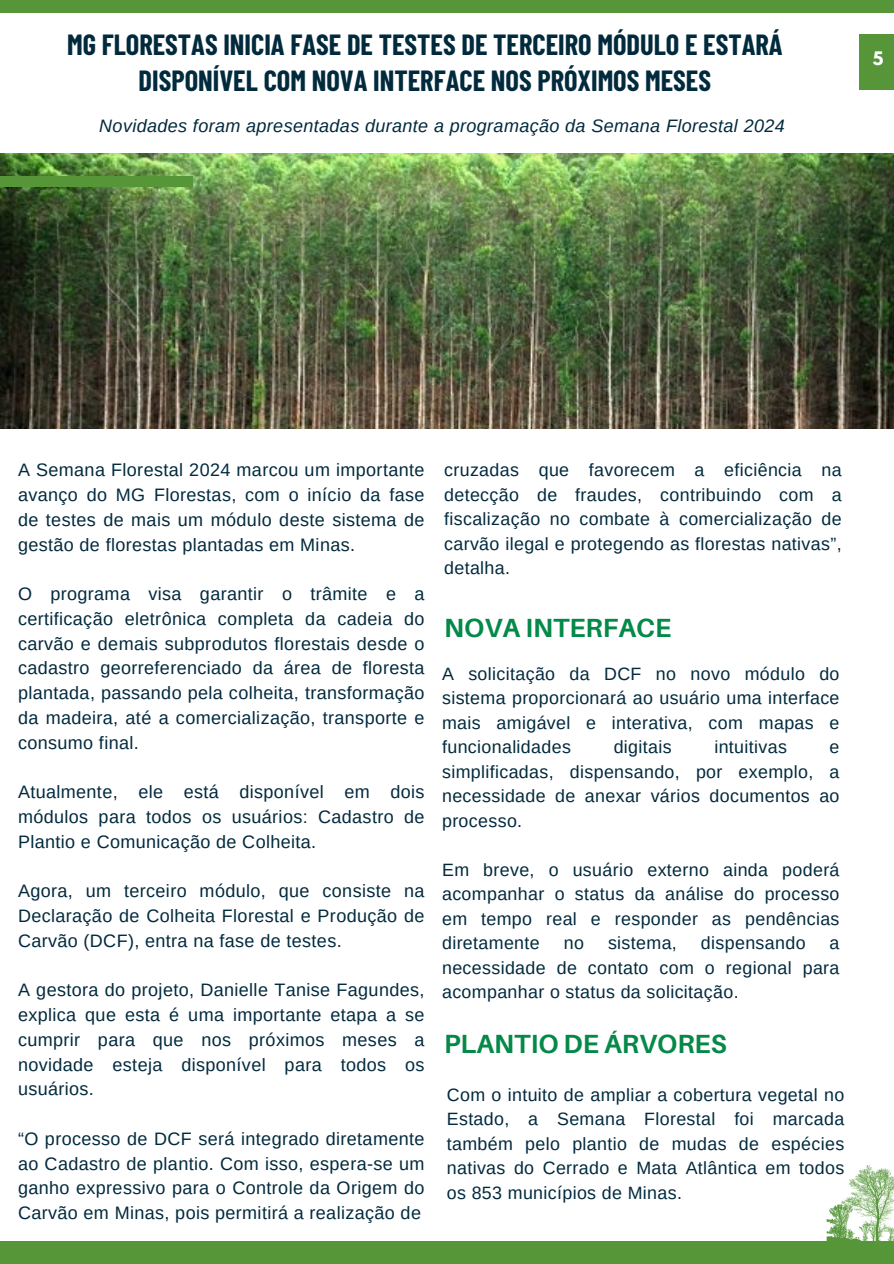
<style>
.page{position:relative;width:894px;height:1264px;background:#fff}
.page>*{position:absolute;margin:0;border:0;box-sizing:border-box;transform-origin:0 0}
.t1{font:700 28.5px/36px "Barlow Condensed";color:#022a3d;text-align:center}
.t2{font:700 26.25px "Aileron";color:#048949}
.t3{font:18px/24.8px "Arimo";letter-spacing:.02em;color:#022a3d;text-align:justify}
.t4{font:italic 18px "Arimo";letter-spacing:.02em;color:#022a3d}
.t5{font:17.85px/24.5px "Arimo";letter-spacing:.02em;color:#022a3d;text-align:justify}
.t6{font:700 16.5px "League Spartan";color:#fff}
</style>
<div class="page">
<div style="left:0;top:1241px;width:893px;height:22px;background:#569639"></div>
<svg style="left:826px;top:1165px;width:68px;height:89px"></svg>
<div style="left:564px;top:1242px;width:329px;height:8px;background:#569639"></div>
<img style="left:0;top:154px;width:893px;height:274px">
<div style="left:0;top:176px;width:192px;height:11px;background:#569639"></div>
<div style="left:0;top:0;width:893px;height:12px;background:#569639"></div>
<div style="left:859px;top:34px;width:34px;height:55px;background:#569639"></div>
<h2 class="t1" style="left:67px;top:25px;width:717px">MG FLORESTAS INICIA FASE DE TESTES DE TERCEIRO MÓDULO E ESTARÁ<br>DISPONÍVEL COM NOVA INTERFACE NOS PRÓXIMOS MESES</h2>
<h2 class="t4" style="left:99px;top:116px;width:687px">Novidades foram apresentadas durante a programação da Semana Florestal 2024</h2>
<h2 class="t6" style="left:872px;top:51px;width:12px">5</h2>
<h2 class="t3" style="left:18px;top:457px;width:408px">A Semana Florestal 2024 marcou um importante avanço do MG Florestas, com o início da fase de testes de mais um módulo deste sistema de gestão de florestas plantadas em Minas.</h2>
<h2 class="t3" style="left:18px;top:581px;width:408px">O programa visa garantir o trâmite e a certificação eletrônica completa da cadeia do carvão e demais subprodutos florestais desde o cadastro georreferenciado da área de floresta plantada, passando pela colheita, transformação da madeira, até a comercialização, transporte e consumo final.</h2>
<h2 class="t3" style="left:18px;top:779px;width:408px">Atualmente, ele está disponível em dois módulos para todos os usuários: Cadastro de Plantio e Comunicação de Colheita.</h2>
<h2 class="t3" style="left:18px;top:878px;width:408px">Agora, um terceiro módulo, que consiste na Declaração de Colheita Florestal e Produção de Carvão (DCF), entra na fase de testes.</h2>
<h1 class="t3" style="left:18px;top:977px;width:408px">A gestora do projeto, Danielle Tanise Fagundes, explica que esta é uma importante etapa a se cumprir para que nos próximos meses a novidade esteja disponível para todos os usuários.</h1>
<h2 class="t3" style="left:18px;top:1126px;width:408px">“O processo de DCF será integrado diretamente ao Cadastro de plantio. Com isso, espera-se um ganho expressivo para o Controle da Origem do Carvão em Minas, pois permitirá a realização de</h2>
<h2 class="t5" style="left:444px;top:457px;width:399px">cruzadas que favorecem a eficiência na detecção de fraudes, contribuindo com a fiscalização no combate à comercialização de carvão ilegal e protegendo as florestas nativas”, detalha.</h2>
<p class="t2" style="left:444px;top:611px;width:228px">NOVA INTERFACE</p>
<p class="t5" style="left:442px;top:661px;width:399px">A solicitação da DCF no novo módulo do sistema proporcionará ao usuário uma interface mais amigável e interativa, com mapas e funcionalidades</p>
<p class="t5" style="left:613px;top:735px;width:59px">digitais</p>
<p class="t5" style="left:714px;top:735px;width:74px">intuitivas</p>
<p class="t5" style="left:442px;top:735px;width:399px;text-indent:387px">e simplificadas, dispensando, por exemplo, a necessidade de anexar vários documentos ao processo.</p>
<p class="t5" style="left:442px;top:857px;width:399px">Em breve, o usuário externo ainda poderá acompanhar o status da análise do processo em tempo real e responder as pendências diretamente</p>
<p class="t5" style="left:563px;top:931px;width:22px">no</p>
<p class="t5" style="left:608px;top:931px;width:70px">sistema,</p>
<p class="t5" style="left:700px;top:931px;width:106px">dispensando</p>
<p class="t5" style="left:442px;top:931px;width:399px;text-indent:387px">a necessidade de contato com o regional para acompanhar o status da solicitação.</p>
<h1 class="t2" style="left:444px;top:1027px;width:284px">PLANTIO DE ÁRVORES</h1>
<h2 class="t5" style="left:446px;top:1082px;width:399px">Com o intuito de ampliar a cobertura vegetal no Estado, a Semana Florestal foi marcada também pelo plantio de mudas de espécies nativas do Cerrado e Mata Atlântica em todos os 853 municípios de Minas.</h2>
</div>
